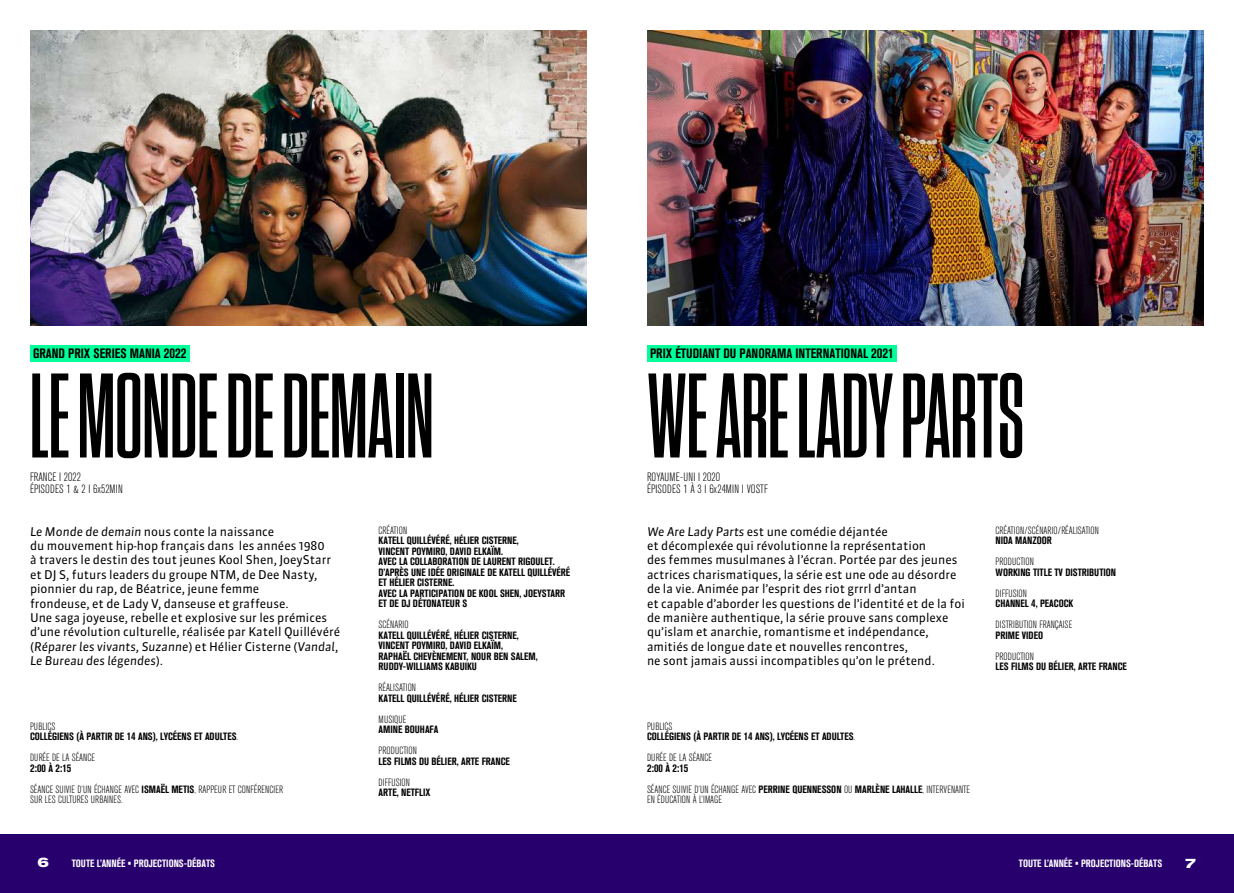
<style>
.page{position:relative;width:1234px;height:893px;background:#fff}
.page>*{position:absolute;margin:0;border:0;box-sizing:border-box;transform-origin:0 0}
.t1{font:120px "Tungsten Compressed Semibld";color:#000}
.t2{font:700 condensed 13.5px "Akzidenz Grotesk BQ";color:#000}
.t3{font:700 expanded 13.5px "Akzidenz Grotesk Pro";color:#fff}
.t4{font:12px/14.4px "Sanuk";color:#000}
.t5{font:300 12px/12px "Akzidenz Grot Con BQ";color:#000}
.t6{font:700 condensed 11.25px "Akzidenz Grotesk BQ";color:#000}
.t7{font:700 condensed 10.5px/10.5px "Akzidenz Grotesk BQ";color:#000}
.t8{font:300 10.5px/10.5px "Akzidenz Grot Con BQ";letter-spacing:.01em;color:#000}
.t9{font:700 condensed 10.5px "Akzidenz Grotesk BQ";color:#fff}
.s1{font-size:14.25px}
.s2{font-style:italic}
.s3{font-size:11.25px}
.s4{font-family:"Akzidenz Grot Con BQ";font-weight:300;font-stretch:normal}
.s5{font-size:10.5px}
.s6{font-family:"Akzidenz Grotesk BQ";font-weight:700;font-stretch:condensed}
.s7{font-family:"Akzidenz Grotesk BQ";font-stretch:condensed;font-size:10.5px;color:#000}
</style>
<div class="page">
<div style="left:0;top:834px;width:1233px;height:59px;background:#28006e"></div>
<img style="left:30px;top:30px;width:557px;height:295px">
<img style="left:647px;top:30px;width:556px;height:295px">
<div style="left:30px;top:345px;width:159px;height:16px;background:#0f9"></div>
<div style="left:647px;top:345px;width:249px;height:16px;background:#0f9"></div>
<p class="t2" style="left:33px;top:346px;width:155px">GRAND PRIX SERIES MANIA <span class="s1">2022</span></p>
<p class="t2" style="left:650px;top:346px;width:245px">PRIX ÉTUDIANT DU PANORAMA INTERNATIONAL <span class="s1">2021</span></p>
<h1 class="t1" style="left:30px;top:361px;width:405px">LE MONDE DE DEMAIN</h1>
<h1 class="t1" style="left:647px;top:361px;width:378px">WE ARE LADY PARTS</h1>
<p class="t5" style="left:30px;top:471px;width:94px">FRANCE I 2022<br>ÉPISODES 1 &amp; 2 I 6x52MIN</p>
<p class="t5" style="left:647px;top:471px;width:122px">ROYAUME-UNI I 2020<br>ÉPISODES 1 À 3 I 6x24MIN I VOSTF</p>
<p class="t8" style="left:378px;top:525px;width:30px">CRÉATION</p>
<p class="t7" style="left:378px;top:535px;width:193px">KATELL QUILLÉVÉRÉ, HÉLIER CISTERNE,<br>VINCENT POYMIRO, DAVID ELKAÏM.<br>AVEC LA COLLABORATION DE LAURENT RIGOULET.<br>D’APRÈS UNE IDÉE ORIGINALE DE KATELL QUILLÉVÉRÉ ET HÉLIER CISTERNE.<br>AVEC LA PARTICIPATION DE KOOL SHEN, JOEYSTARR ET DE DJ DÉTONATEUR S</p>
<p class="t8" style="left:378px;top:620px;width:31px">SCÉNARIO</p>
<p class="t7" style="left:378px;top:630px;width:161px">KATELL QUILLÉVÉRÉ, HÉLIER CISTERNE, VINCENT POYMIRO, DAVID ELKAÏM, RAPHAËL CHEVÈNEMENT, NOUR BEN SALEM, RUDDY-WILLIAMS KABUIKU</p>
<p class="t8" style="left:378px;top:683px;width:39px">RÉALISATION</p>
<p class="t7" style="left:378px;top:693px;width:140px">KATELL QUILLÉVÉRÉ, HÉLIER CISTERNE</p>
<p class="t8" style="left:378px;top:714px;width:29px">MUSIQUE</p>
<p class="t7" style="left:378px;top:724px;width:61px">AMINE BOUHAFA</p>
<p class="t8" style="left:378px;top:746px;width:40px">PRODUCTION</p>
<p class="t7" style="left:378px;top:756px;width:133px">LES FILMS DU BÉLIER, ARTE FRANCE</p>
<p class="t8" style="left:378px;top:777px;width:33px">DIFFUSION</p>
<p class="t7" style="left:378px;top:787px;width:53px">ARTE, NETFLIX</p>
<p class="t4" style="left:30px;top:524px;width:311px"><span class="s2">Le Monde de demain</span> nous conte la naissance<br>du mouvement hip-hop français dans les années 1980<br>à travers le destin des tout jeunes Kool Shen, JoeyStarr et DJ S, futurs leaders du groupe NTM, de Dee Nasty, pionnier du rap, de Béatrice, jeune femme<br>frondeuse, et de Lady V, danseuse et graffeuse.<br>Une saga joyeuse, rebelle et explosive sur les prémices d’une révolution culturelle, réalisée par Katell Quillévéré (<span class="s2">Réparer les vivants</span>, <span class="s2">Suzanne</span>) et Hélier Cisterne (<span class="s2">Vandal</span>, <span class="s2">Le Bureau des légendes</span>).</p>
<p class="t4" style="left:647px;top:524px;width:319px"><span class="s2">We Are Lady Parts</span> est une comédie déjantée<br>et décomplexée qui révolutionne la représentation<br>des femmes musulmanes à l’écran. Portée par des jeunes actrices charismatiques, la série est une ode au désordre de la vie. Animée par l’esprit des riot grrrl d’antan<br>et capable d’aborder les questions de l’identité et de la foi de manière authentique, la série prouve sans complexe qu’islam et anarchie, romantisme et indépendance, amitiés de longue date et nouvelles rencontres,<br>ne sont jamais aussi incompatibles qu’on le prétend.</p>
<p class="t8" style="left:647px;top:721px;width:27px">PUBLICS</p>
<p class="t7" style="left:647px;top:731px;width:209px">COLLÉGIENS (À PARTIR DE <span class="s3">14</span> ANS), LYCÉENS ET ADULTES<span class="s4">.</span></p>
<p class="t8" style="left:647px;top:753px;width:66px">DURÉE DE LA SÉANCE</p>
<p class="t6" style="left:647px;top:761px;width:43px">2:00 <span class="s5">À</span> 2:15</p>
<p class="t8" style="left:647px;top:784px;width:324px">SÉANCE SUIVIE D’UN ÉCHANGE AVEC <span class="s6">PERRINE QUENNESSON</span> OU <span class="s6">MARLÈNE LAHALLE</span>, INTERVENANTE<br>EN ÉDUCATION À L’IMAGE</p>
<p class="t8" style="left:30px;top:721px;width:27px">PUBLICS</p>
<p class="t7" style="left:30px;top:731px;width:209px">COLLÉGIENS (À PARTIR DE <span class="s3">14</span> ANS), LYCÉENS ET ADULTES<span class="s4">.</span></p>
<p class="t8" style="left:30px;top:753px;width:66px">DURÉE DE LA SÉANCE</p>
<p class="t6" style="left:30px;top:761px;width:43px">2:00 <span class="s5">À</span> 2:15</p>
<p class="t8" style="left:30px;top:784px;width:255px">SÉANCE SUIVIE D’UN ÉCHANGE AVEC <span class="s6">ISMAËL METIS</span>, RAPPEUR ET CONFÉRENCIER<br>SUR LES CULTURES URBAINES.</p>
<p class="t8" style="left:995px;top:525px;width:105px">CRÉATION/SCÉNARIO/RÉALISATION</p>
<p class="t7" style="left:995px;top:535px;width:58px">NIDA MANZOOR</p>
<p class="t8" style="left:995px;top:557px;width:40px">PRODUCTION</p>
<p class="t7" style="left:995px;top:567px;width:122px">WORKING TITLE TV DISTRIBUTION</p>
<p class="t8" style="left:995px;top:588px;width:33px">DIFFUSION</p>
<p class="t7" style="left:995px;top:598px;width:79px">CHANNEL <span class="s3">4</span>, PEACOCK</p>
<p class="t8" style="left:995px;top:620px;width:78px">DISTRIBUTION FRANÇAISE</p>
<p class="t7" style="left:995px;top:630px;width:49px">PRIME VIDEO</p>
<p class="t8" style="left:995px;top:651px;width:40px">PRODUCTION</p>
<p class="t7" style="left:995px;top:661px;width:133px">LES FILMS DU BÉLIER, ARTE FRANCE</p>
<p class="t9" style="left:72px;top:857px;width:145px">TOUTE L’ANNÉE • PROJECTIONS-DÉBATS</p>
<p class="t9" style="left:1018px;top:857px;width:145px">TOUTE L’ANNÉE • PROJECTIONS-DÉBATS</p>
<p class="t3" style="left:38px;top:854px;width:13px">6<span class="s7">6</span></p>
<p class="t3" style="left:1184px;top:854px;width:13px">7<span class="s7">7</span></p>
</div>
